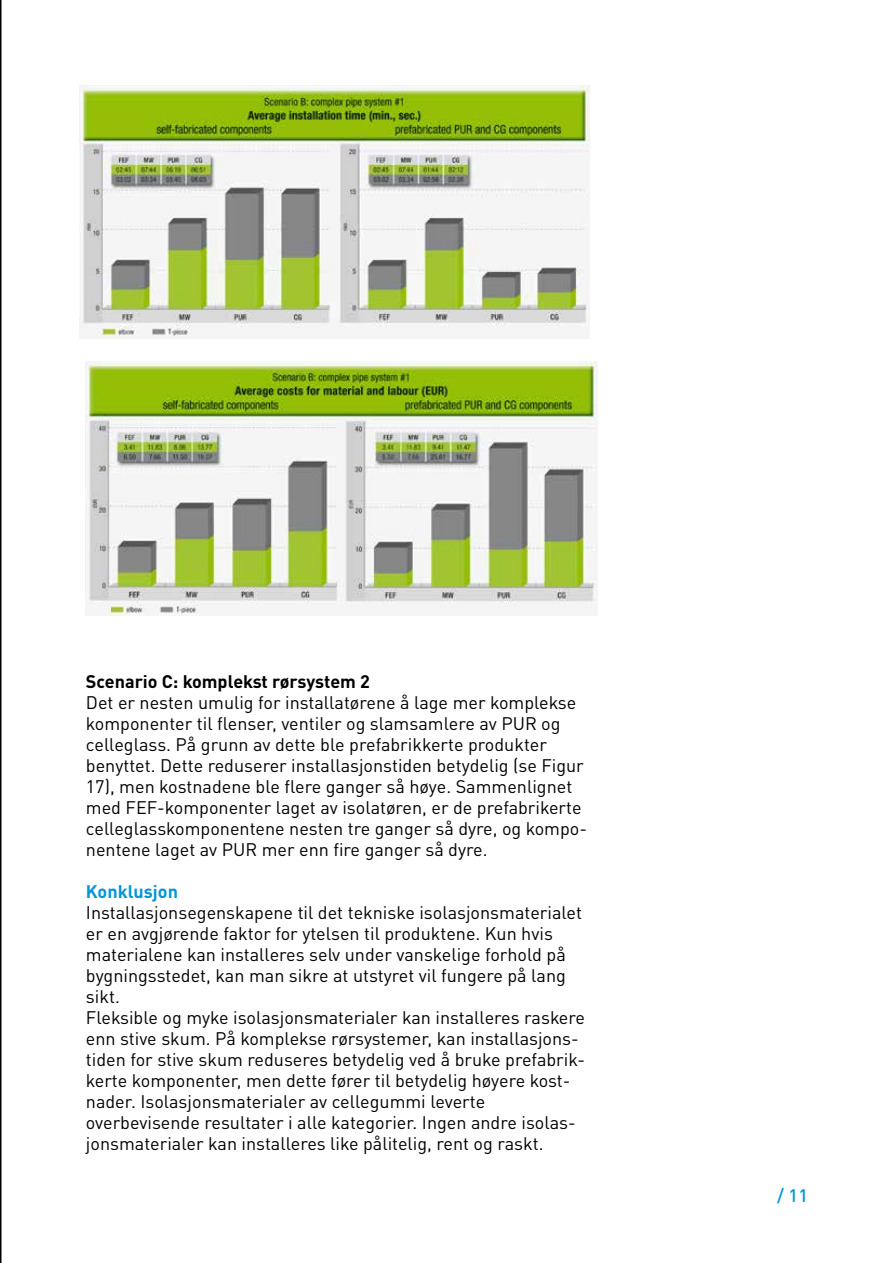
<style>
.page{position:relative;width:893px;height:1263px;background:#fff}
.page>*{position:absolute;margin:0;border:0;box-sizing:border-box;transform-origin:0 0}
.t1{font:18px/21px "DIN Pro";color:#000}
.t2{font:700 18px "DIN Pro";color:#000}
.t3{font:700 18px "DIN Pro";color:#0096d7}
.t4{font:500 18px "DIN Pro";color:#0096d7}
</style>
<div class="page">
<img style="left:80px;top:85px;width:510px;height:253px">
<img style="left:86px;top:361px;width:511px;height:254px">
<hr style="left:0;top:0;width:2px;height:1263px;background:#000">
<p class="t2" style="left:86px;top:666px;width:285px">Scenario C: komplekst rørsystem 2</p>
<p class="t1" style="left:86px;top:690px;width:503px">Det er nesten umulig for installatørene å lage mer komplekse komponenter til flenser, ventiler og slamsamlere av PUR og celleglass. På grunn av dette ble prefabrikkerte produkter benyttet. Dette reduserer installasjonstiden betydelig (se Figur 17), men kostnadene ble flere ganger så høye. Sammenlignet med FEF-komponenter laget av isolatøren, er de prefabrikerte celleglasskomponentene nesten tre ganger så dyre, og kompo&shy;nentene laget av PUR mer enn fire ganger så dyre.</p>
<p class="t3" style="left:86px;top:876px;width:94px">Konklusjon</p>
<p class="t1" style="left:86px;top:900px;width:501px">Installasjonsegenskapene til det tekniske isolasjonsmaterialet er en avgjørende faktor for ytelsen til produktene. Kun hvis materialene kan installeres selv under vanskelige forhold på bygningsstedet, kan man sikre at utstyret vil fungere på lang sikt.<br>Fleksible og myke isolasjonsmaterialer kan installeres raskere enn stive skum. På komplekse rørsystemer, kan installasjons&shy;tiden for stive skum reduseres betydelig ved å bruke prefabrik&shy;kerte komponenter, men dette fører til betydelig høyere kost&shy;nader. Isolasjonsmaterialer av cellegummi leverte overbevisende resultater i alle kategorier. Ingen andre isolas&shy;jonsmaterialer kan installeres like pålitelig, rent og raskt.</p>
<p class="t4" style="left:777px;top:1181px;width:32px">/ 11</p>
</div>
